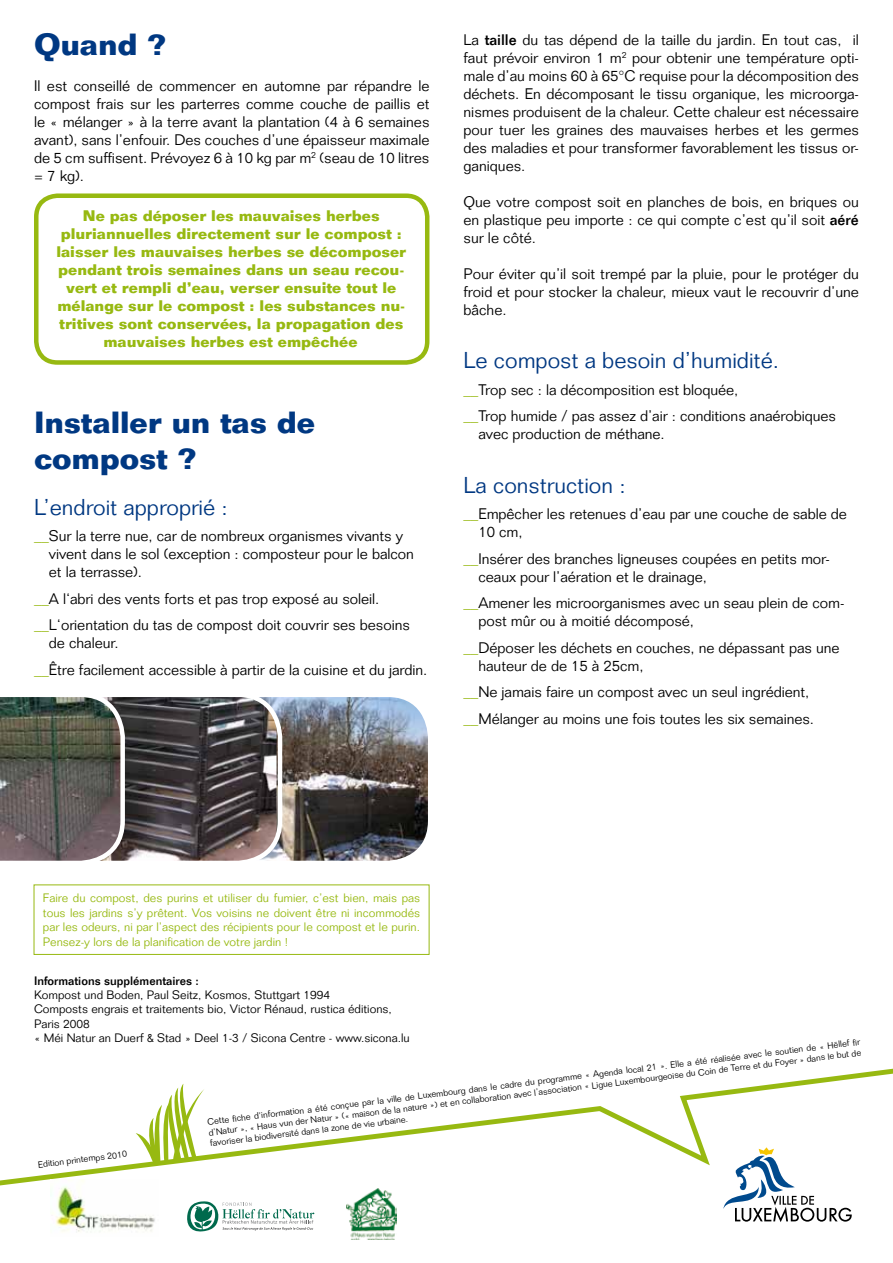
<style>
.page{position:relative;width:893px;height:1263px;background:#fff}
.page>*{position:absolute;margin:0;border:0;box-sizing:border-box;transform-origin:0 0}
.t1{font:700 30px/36px "Folio Std";letter-spacing:-.005em;color:#003882}
.t2{font:300 22.5px "Folio Std";color:#003882}
.t3{font:300 15px/18px "Folio Std";letter-spacing:-.005em;color:#000}
.t4{font:700 15px/18px "Folio Std";color:#97b911;text-align:center}
.t5{font:300 12px/14.4px "Folio Std";color:#97b911;text-align:justify}
.t6{font:300 12px/14.4px "Folio Std";color:#000}
.t7{font:500 12px "Folio Std";color:#000}
.t8{font:300 9px/10.8px "Folio Std";color:#000;text-align:justify}
.s1{color:#97b911}
.s2{font-weight:500}
</style>
<div class="page">
<img style="left:282px;top:697px;width:145px;height:163px">
<div style="left:84px;top:692px;width:348px;height:173px;border:4px solid #fff;border-radius:43px"></div>
<svg style="left:125px;top:692px;width:157px;height:173px;background:#605b5d"></svg>
<svg style="left:0;top:692px;width:125px;height:173px;background:#696762"></svg>
<div style="left:34px;top:193px;width:395px;height:172px;border:4px solid #97b911;border-radius:21px"></div>
<svg style="left:0;top:1068px;width:893px;height:118px"></svg>
<svg style="left:723px;top:1147px;width:129px;height:75px"></svg>
<img style="left:50px;top:1180px;width:109px;height:52px">
<svg style="left:187px;top:1201px;width:127px;height:30px"></svg>
<img style="left:346px;top:1188px;width:51px;height:51px">
<div style="left:34px;top:884px;width:395px;height:71px;border:1px solid #97b911"></div>
<h1 class="t1" style="left:34px;top:27px;width:134px">Quand ?</h1>
<p class="t3" style="left:34px;top:77px;width:397px;text-align:justify">Il est conseillé de commencer en automne par répandre le compost frais sur les parterres comme couche de paillis et le « mélanger » à la terre avant la plantation (4 à 6 semaines avant), sans l’enfouir. Des couches d’une épaisseur maximale de 5 cm suffisent. Prévoyez 6 à 10 kg par m<sup>2</sup> (seau de 10 litres = 7 kg).</p>
<p class="t4" style="left:56px;top:207px;width:351px">Ne pas déposer les mauvaises herbes pluriannuelles directement sur le compost : laisser les mauvaises herbes se décomposer pendant trois semaines dans un seau recou&shy;vert et rempli d’eau, verser ensuite tout le mélange sur le compost : les substances nu&shy;tritives sont conservées, la propagation des mauvaises herbes est empêchée</p>
<h1 class="t1" style="left:34px;top:405px;width:283px">Installer un tas de compost ?</h1>
<h2 class="t2" style="left:34px;top:493px;width:195px">L’endroit approprié :</h2>
<p class="t3" style="left:49px;top:527px;width:367px;text-indent:-15px"><span class="s1">__</span>Sur la terre nue, car de nombreux organismes vivants y vivent dans le sol (exception : composteur pour le balcon et la terrasse).</p>
<p class="t3" style="left:34px;top:585px;width:377px;line-height:26.5px"><span class="s1">__</span>A l‘abri des vents forts et pas trop exposé au soleil. <span class="s1">__</span>L‘orientation du tas de compost doit couvrir ses besoins</p>
<p class="t3" style="left:34px;top:629px;width:395px;line-height:26.5px;text-indent:15px">de chaleur.<br><span class="s1">__</span>Être facilement accessible à partir de la cuisine et du jardin.</p>
<p class="t3" style="left:463px;top:30px;width:397px;text-align:justify">La <span class="s2">taille</span> du tas dépend de la taille du jardin. En tout cas, il faut prévoir environ 1 m<sup>2</sup> pour obtenir une température opti&shy;male d’au moins 60 à 65°C requise pour la décomposition des déchets. En décomposant le tissu organique, les microorga&shy;nismes produisent de la chaleur. Cette chaleur est nécessaire pour tuer les graines des mauvaises herbes et les germes des maladies et pour transformer favorablement les tissus or&shy;ganiques.</p>
<p class="t3" style="left:463px;top:192px;width:397px;text-align:justify">Que votre compost soit en planches de bois, en briques ou en plastique peu importe : ce qui compte c’est qu’il soit <span class="s2">aéré </span>sur le côté.</p>
<p class="t3" style="left:463px;top:264px;width:397px;text-align:justify">Pour éviter qu’il soit trempé par la pluie, pour le protéger du froid et pour stocker la chaleur, mieux vaut le recouvrir d’une bâche.</p>
<h2 class="t2" style="left:463px;top:347px;width:317px">Le compost a besoin d’humidité.</h2>
<p class="t3" style="left:463px;top:376px;width:374px;line-height:26.5px"><span class="s1">__</span>Trop sec : la décomposition est bloquée,<br><span class="s1">__</span>Trop humide / pas assez d’air : conditions anaérobiques</p>
<p class="t3" style="left:478px;top:425px;width:188px">avec production de méthane.</p>
<h2 class="t2" style="left:463px;top:471px;width:164px">La construction :</h2>
<p class="t3" style="left:478px;top:505px;width:370px;text-indent:-15px"><span class="s1">__</span>Empêcher les retenues d’eau par une couche de sable de<br>10 cm,</p>
<p class="t3" style="left:478px;top:550px;width:353px;text-indent:-15px"><span class="s1">__</span>Insérer des branches ligneuses coupées en petits mor&shy;ceaux pour l’aération et le drainage,</p>
<p class="t3" style="left:478px;top:594px;width:368px;text-indent:-15px"><span class="s1">__</span>Amener les microorganismes avec un seau plein de com&shy;post mûr ou à moitié décomposé,</p>
<p class="t3" style="left:478px;top:639px;width:363px;text-indent:-15px"><span class="s1">__</span>Déposer les déchets en couches, ne dépassant pas une hauteur de de 15 à 25cm,</p>
<p class="t3" style="left:463px;top:679px;width:352px;line-height:26.5px"><span class="s1">__</span>Ne jamais faire un compost avec un seul ingrédient, <span class="s1">__</span>Mélanger au moins une fois toutes les six semaines.</p>
<p class="t5" style="left:43px;top:891px;width:379px">Faire du compost, des purins et utiliser du fumier, c’est bien, mais pas tous les jardins s’y prêtent. Vos voisins ne doivent être ni incommodés par les odeurs, ni par l’aspect des récipients pour le compost et le purin.<br>Pensez-y lors de la planification de votre jardin !</p>
<p class="t7" style="left:34px;top:973px;width:166px">Informations supplémentaires :</p>
<p class="t6" style="left:34px;top:987px;width:377px">Kompost und Boden, Paul Seitz, Kosmos, Stuttgart 1994<br>Composts engrais et traitements bio, Victor Rénaud, rustica éditions, Paris 2008<br>« Méi Natur an Duerf &amp; Stad » Deel 1-3 / Sicona Centre - www.sicona.lu</p>
<p class="t8" style="left:207px;top:1116px;width:659px;rotate:-7deg">Cette fi che d’information a été conçue par la ville de Luxembourg dans le cadre du programme « Agenda local 21 ». Elle a été réalisée avec le soutien de « Hëllef fi r d’Natur », « Haus vun der Natur » (« maison de la nature ») et en collaboration avec l’association « Ligue Luxembourgeoise du Coin de Terre et du Foyer » dans le but de favoriser la biodiversité dans la zone de vie urbaine.</p>
<p class="t8" style="left:38px;top:1159px;width:91px;rotate:-7deg">Edition printemps 2010</p>
</div>
